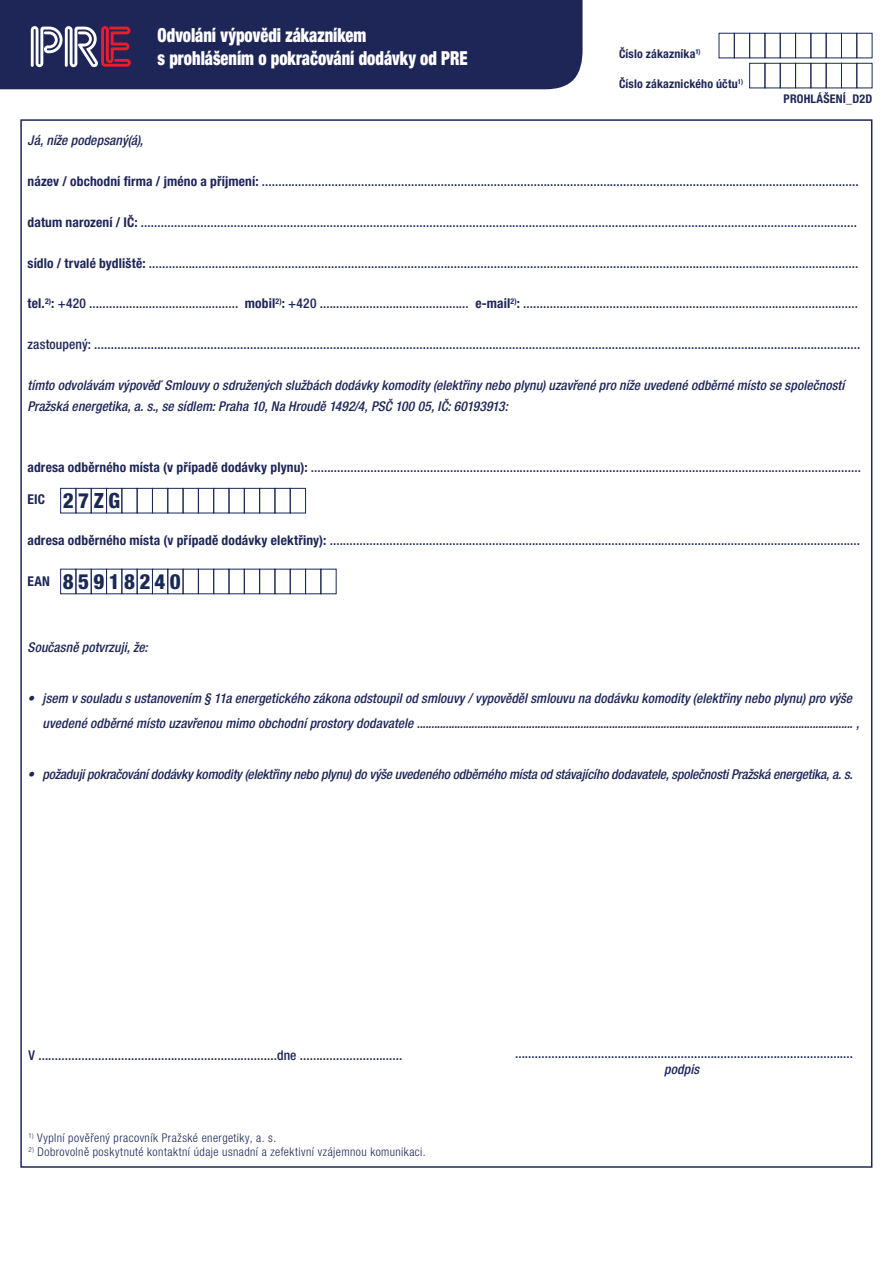
<style>
.page{position:relative;width:893px;height:1263px;background:#fff}
.page>*{position:absolute;margin:0;border:0;box-sizing:border-box;transform-origin:0 0}
.t1{font:800 condensed 21px "Helvetica Neue LT Pro";letter-spacing:.21em;color:#1b2a55}
.t2{font:900 condensed 19.35px/23.2px "Helvetica Neue LT Pro";color:#fff;scale:.85 1}
.t3{font:500 condensed 13.5px "Helvetica Neue LT Pro";letter-spacing:.01em;color:#1e2658}
.t4{font:italic 500 condensed 13.5px/20.4px "Helvetica Neue LT Pro";color:#1e2658}
.t5{font:700 condensed 13.5px "Helvetica Neue LT Pro";letter-spacing:.015em;color:#1e2658}
.t6{font:300 condensed 12px "Helvetica Neue LT Pro";letter-spacing:.035em;color:#1e2658}
.t7{font:700 condensed 12px "Helvetica Neue LT Pro";letter-spacing:.015em;color:#1e2658}
.s1{font-weight:700}
</style>
<div class="page">
<div style="left:0;top:0;width:583px;height:89px;background:#1e2658"></div>
<div style="left:21px;top:13px;width:120px;height:67px;background:#1e2658"></div>
<svg style="left:31px;top:26px;width:100px;height:42px"></svg>
<div style="left:734px;top:33px;width:16px;height:25px;border:1px solid #1b2a55"></div>
<div style="left:749px;top:33px;width:16px;height:25px;border:1px solid #1b2a55"></div>
<div style="left:780px;top:33px;width:16px;height:25px;border:1px solid #1b2a55"></div>
<div style="left:795px;top:33px;width:16px;height:25px;border:1px solid #1b2a55"></div>
<div style="left:810px;top:33px;width:16px;height:25px;border:1px solid #1b2a55"></div>
<div style="left:826px;top:33px;width:16px;height:25px;border:1px solid #1b2a55"></div>
<div style="left:841px;top:33px;width:16px;height:25px;border:1px solid #1b2a55"></div>
<div style="left:856px;top:33px;width:16px;height:25px;border:1px solid #1b2a55"></div>
<div style="left:749px;top:63px;width:16px;height:25px;border:1px solid #1b2a55"></div>
<div style="left:780px;top:63px;width:16px;height:25px;border:1px solid #1b2a55"></div>
<div style="left:795px;top:63px;width:16px;height:25px;border:1px solid #1b2a55"></div>
<div style="left:810px;top:63px;width:16px;height:25px;border:1px solid #1b2a55"></div>
<div style="left:826px;top:63px;width:16px;height:25px;border:1px solid #1b2a55"></div>
<div style="left:841px;top:63px;width:16px;height:25px;border:1px solid #1b2a55"></div>
<div style="left:856px;top:63px;width:16px;height:25px;border:1px solid #1b2a55"></div>
<div style="left:60px;top:488px;width:16px;height:25px;border:1px solid #1b2a55"></div>
<div style="left:91px;top:488px;width:16px;height:25px;border:1px solid #1b2a55"></div>
<div style="left:106px;top:488px;width:16px;height:25px;border:1px solid #1b2a55"></div>
<div style="left:121px;top:488px;width:17px;height:25px;border:1px solid #1b2a55"></div>
<div style="left:137px;top:488px;width:16px;height:25px;border:1px solid #1b2a55"></div>
<div style="left:152px;top:488px;width:16px;height:25px;border:1px solid #1b2a55"></div>
<div style="left:167px;top:488px;width:16px;height:25px;border:1px solid #1b2a55"></div>
<div style="left:183px;top:488px;width:16px;height:25px;border:1px solid #1b2a55"></div>
<div style="left:198px;top:488px;width:16px;height:25px;border:1px solid #1b2a55"></div>
<div style="left:213px;top:488px;width:16px;height:25px;border:1px solid #1b2a55"></div>
<div style="left:229px;top:488px;width:16px;height:25px;border:1px solid #1b2a55"></div>
<div style="left:244px;top:488px;width:16px;height:25px;border:1px solid #1b2a55"></div>
<div style="left:259px;top:488px;width:16px;height:25px;border:1px solid #1b2a55"></div>
<div style="left:290px;top:488px;width:16px;height:25px;border:1px solid #1b2a55"></div>
<div style="left:60px;top:569px;width:16px;height:25px;border:1px solid #1b2a55"></div>
<div style="left:91px;top:569px;width:16px;height:25px;border:1px solid #1b2a55"></div>
<div style="left:106px;top:569px;width:16px;height:25px;border:1px solid #1b2a55"></div>
<div style="left:121px;top:569px;width:17px;height:25px;border:1px solid #1b2a55"></div>
<div style="left:137px;top:569px;width:16px;height:25px;border:1px solid #1b2a55"></div>
<div style="left:152px;top:569px;width:16px;height:25px;border:1px solid #1b2a55"></div>
<div style="left:167px;top:569px;width:16px;height:25px;border:1px solid #1b2a55"></div>
<div style="left:183px;top:569px;width:16px;height:25px;border:1px solid #1b2a55"></div>
<div style="left:198px;top:569px;width:16px;height:25px;border:1px solid #1b2a55"></div>
<div style="left:213px;top:569px;width:16px;height:25px;border:1px solid #1b2a55"></div>
<div style="left:229px;top:569px;width:16px;height:25px;border:1px solid #1b2a55"></div>
<div style="left:244px;top:569px;width:16px;height:25px;border:1px solid #1b2a55"></div>
<div style="left:259px;top:569px;width:16px;height:25px;border:1px solid #1b2a55"></div>
<div style="left:290px;top:569px;width:16px;height:25px;border:1px solid #1b2a55"></div>
<div style="left:305px;top:569px;width:16px;height:25px;border:1px solid #1b2a55"></div>
<div style="left:320px;top:569px;width:17px;height:25px;border:1px solid #1b2a55"></div>
<h2 class="t2" style="left:158px;top:25px;width:366px">Odvolání výpovědi zákazníkem<br>s prohlášením o pokračování dodávky od PRE</h2>
<p class="t7" style="left:619px;top:50px;width:83px">Číslo zákazníka<sup>1)</sup></p>
<p class="t7" style="left:619px;top:80px;width:126px">Číslo zákaznického účtu<sup>1)</sup></p>
<p class="t7" style="left:784px;top:94px;width:90px">PROHLÁŠENÍ_D2D</p>
<p class="t4" style="left:28px;top:131px;width:117px">Já, níže podepsaný(á),</p>
<p class="t3" style="left:28px;top:176px;width:832px"><span class="s1">název / obchodní firma / jméno a příjmení:</span> ....................................................................................................................................................................................</p>
<p class="t3" style="left:28px;top:217px;width:831px"><span class="s1">datum narození / IČ:</span> ........................................................................................................................................................................................................................</p>
<p class="t3" style="left:28px;top:258px;width:832px"><span class="s1">sídlo / trvalé bydliště:</span> ......................................................................................................................................................................................................................</p>
<p class="t3" style="left:28px;top:299px;width:832px"><span class="s1">tel.</span><sup>2)</sup><span class="s1">:</span> +420 ............................................. <span class="s1">mobil</span><sup>2)</sup><span class="s1">:</span> +420 ............................................. <span class="s1">e-mail</span><sup>2)</sup><span class="s1">:</span> .....................................................................................................</p>
<p class="t3" style="left:28px;top:340px;width:834px">zastoupený: .......................................................................................................................................................................................................................................</p>
<p class="t4" style="left:28px;top:377px;width:818px">tímto odvolávám výpověď Smlouvy o sdružených službách dodávky komodity (elektřiny nebo plynu) uzavřené pro níže uvedené odběrné místo se společností<br>Pražská energetika, a. s., se sídlem: Praha 10, Na Hroudě 1492/4, PSČ 100 05, IČ: 60193913:</p>
<p class="t3" style="left:28px;top:462px;width:835px"><span class="s1">adresa odběrného místa (v případě dodávky plynu):</span> ......................................................................................................................................................................</p>
<p class="t5" style="left:28px;top:495px;width:19px">EIC</p>
<p class="t3" style="left:28px;top:536px;width:834px"><span class="s1">adresa odběrného místa (v případě dodávky elektřiny):</span> ................................................................................................................................................................</p>
<p class="t5" style="left:28px;top:576px;width:24px">EAN</p>
<h1 class="t1" style="left:63px;top:493px;width:59px">27ZG</h1>
<h1 class="t1" style="left:63px;top:574px;width:120px">85918240</h1>
<p class="t4" style="left:28px;top:639px;width:122px">Současně potvrzuji, že:</p>
<p class="t4" style="left:43px;top:687px;width:818px;line-height:25.2px;text-indent:-15px">• jsem v souladu s ustanovením § 11a energetického zákona odstoupil od smlouvy / vypověděl smlouvu na dodávku komodity (elektřiny nebo plynu) pro výše uvedené odběrné místo uzavřenou mimo obchodní prostory dodavatele ........................................................................................................................................................ ,</p>
<p class="t4" style="left:28px;top:765px;width:827px">• požaduji pokračování dodávky komodity (elektřiny nebo plynu) do výše uvedeného odběrného místa od stávajícího dodavatele, společnosti Pražská energetika, a. s.</p>
<p class="t3" style="left:29px;top:1050px;width:375px">V ........................................................................dne ...............................</p>
<p class="t3" style="left:515px;top:1049px;width:340px">......................................................................................................</p>
<p class="t4" style="left:664px;top:1061px;width:37px">podpis</p>
<p class="t6" style="left:29px;top:1133px;width:249px"><sup>1)</sup> Vyplní pověřený pracovník Pražské energetiky, a. s.</p>
<p class="t6" style="left:29px;top:1148px;width:398px"><sup>2)</sup> Dobrovolně poskytnuté kontaktní údaje usnadní a zefektivní vzájemnou komunikaci.</p>
</div>
